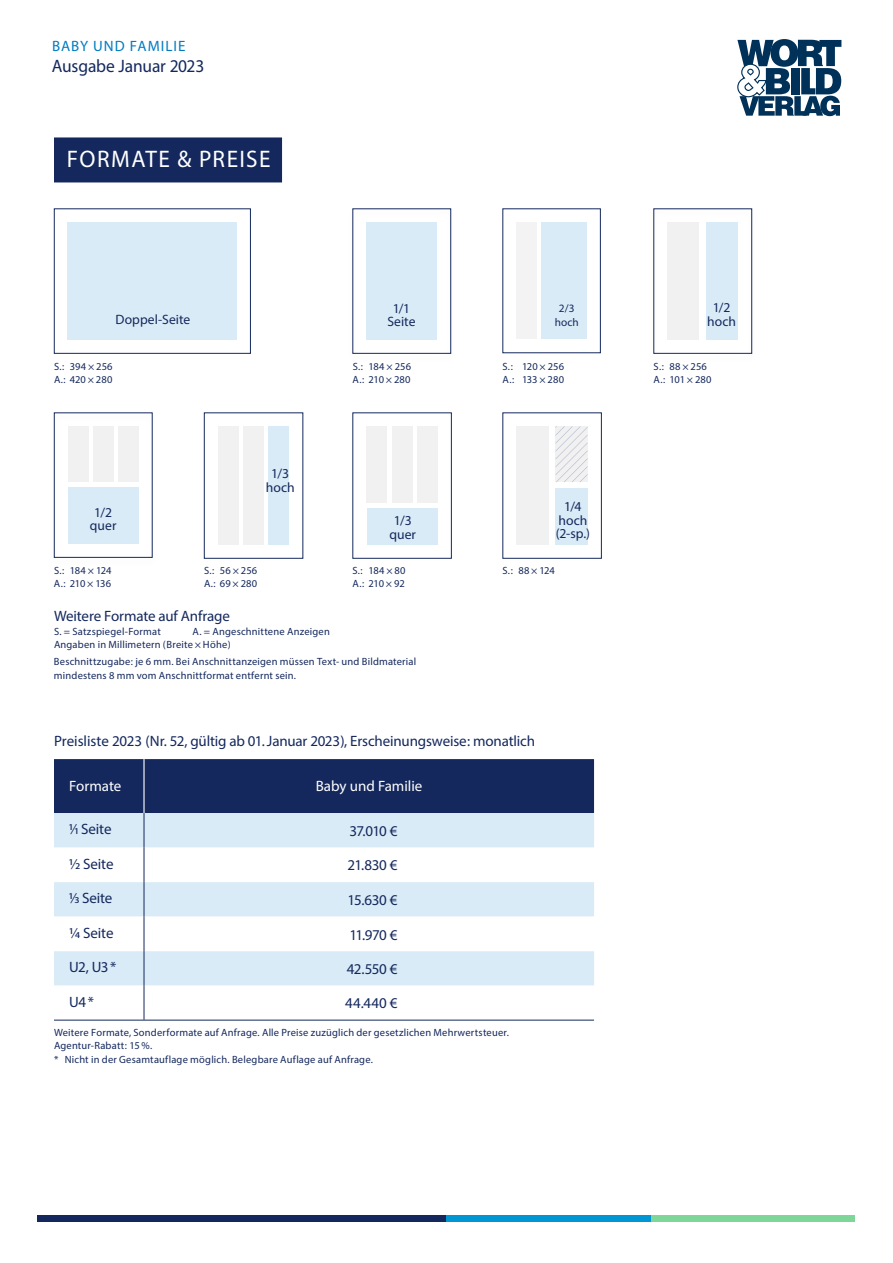
<style>
.page{position:relative;width:893px;height:1263px;background:#fff}
.page>*{position:absolute;margin:0;border:0;box-sizing:border-box;transform-origin:0 0}
.t1{font:24px "Myriad Pro";letter-spacing:.055em;color:#fff}
.t2{font:18px "Myriad Pro";letter-spacing:-.01em;color:#14285d}
.t3{font:15px "Myriad Pro";letter-spacing:-.01em;color:#14285d}
.t4{font:15px "Myriad Pro";color:#fff}
.t5{font:15px "Myriad Pro";letter-spacing:.07em;color:#007bc2}
.t6{font:13.65px/13.6px "Myriad Pro";letter-spacing:.005em;color:#14285d;text-align:center}
.t7{font:11.25px/13.5px "Myriad Pro";color:#14285d;text-align:center}
.t8{font:10.5px/13.5px "Myriad Pro";letter-spacing:.02em;color:#14285d}
</style>
<div class="page">
<svg style="left:737px;top:39px;width:104px;height:77px"></svg>
<div style="left:38px;top:1215px;width:408px;height:6px;background:#14285d"></div>
<div style="left:651px;top:1215px;width:204px;height:6px;background:#7ed699"></div>
<div style="left:446px;top:1215px;width:205px;height:6px;background:#0095d3"></div>
<div style="left:54px;top:208px;width:197px;height:146px;background:#fff;border:1px solid #14285d"></div>
<div style="left:68px;top:222px;width:169px;height:118px;background:#d9ebf6"></div>
<div style="left:353px;top:208px;width:98px;height:146px;border:1px solid #14285d"></div>
<div style="left:366px;top:223px;width:71px;height:117px;background:#d9ebf6"></div>
<div style="left:653px;top:208px;width:99px;height:146px;border:1px solid #14285d"></div>
<div style="left:706px;top:222px;width:32px;height:118px;background:#d9ebf6"></div>
<div style="left:667px;top:222px;width:32px;height:118px;background:#f1f1f1"></div>
<div style="left:54px;top:412px;width:98px;height:146px;border:1px solid #14285d"></div>
<div style="left:68px;top:487px;width:70px;height:57px;background:#d9ebf6"></div>
<div style="left:68px;top:427px;width:20px;height:55px;background:#f1f1f1"></div>
<div style="left:118px;top:427px;width:21px;height:55px;background:#f1f1f1"></div>
<div style="left:93px;top:427px;width:20px;height:55px;background:#f1f1f1"></div>
<div style="left:204px;top:413px;width:99px;height:146px;border:1px solid #14285d"></div>
<div style="left:218px;top:426px;width:21px;height:118px;background:#f1f1f1"></div>
<div style="left:269px;top:426px;width:20px;height:118px;background:#d9ebf6"></div>
<div style="left:243px;top:426px;width:21px;height:118px;background:#f1f1f1"></div>
<div style="left:503px;top:413px;width:99px;height:146px;border:1px solid #14285d"></div>
<div style="left:555px;top:488px;width:33px;height:56px;background:#d9ebf6"></div>
<div style="left:516px;top:426px;width:32px;height:118px;background:#f1f1f1"></div>
<svg style="left:555px;top:426px;width:33px;height:56px"></svg>
<div style="left:353px;top:413px;width:99px;height:146px;border:1px solid #14285d"></div>
<div style="left:367px;top:508px;width:71px;height:36px;background:#d9ebf6"></div>
<div style="left:367px;top:426px;width:20px;height:77px;background:#f1f1f1"></div>
<div style="left:417px;top:426px;width:21px;height:77px;background:#f1f1f1"></div>
<div style="left:392px;top:426px;width:20px;height:77px;background:#f1f1f1"></div>
<div style="left:54px;top:137px;width:228px;height:45px;background:#14285d"></div>
<div style="left:54px;top:759px;width:540px;height:54px;background:#14285d"></div>
<div style="left:54px;top:813px;width:540px;height:35px;background:#d9ebf6"></div>
<svg style="left:54px;top:848px;width:540px;height:172px"></svg>
<hr style="left:143px;top:759px;width:2px;height:54px;background:#fff">
<hr style="left:144px;top:813px;width:1px;height:35px;background:#14285d">
<hr style="left:144px;top:848px;width:1px;height:34px;background:#14285d">
<hr style="left:144px;top:882px;width:1px;height:35px;background:#14285d">
<hr style="left:144px;top:917px;width:1px;height:34px;background:#14285d">
<hr style="left:144px;top:951px;width:1px;height:35px;background:#14285d">
<hr style="left:144px;top:986px;width:1px;height:34px;background:#14285d">
<hr style="left:54px;top:1020px;width:90px;height:1px;background:#14285d">
<hr style="left:144px;top:1020px;width:450px;height:1px;background:#14285d">
<div style="left:502px;top:209px;width:99px;height:144px;border:1px solid #14285d"></div>
<div style="left:516px;top:222px;width:21px;height:117px;background:#f3f3f3"></div>
<div style="left:541px;top:222px;width:46px;height:117px;background:#d9ebf6"></div>
<h3 class="t5" style="left:52px;top:37px;width:135px">BABY UND FAMILIE</h3>
<h2 class="t2" style="left:52px;top:55px;width:154px">Ausgabe Januar 2023</h2>
<h1 class="t1" style="left:67px;top:145px;width:205px">FORMATE &amp; PREISE</h1>
<h3 class="t6" style="left:116px;top:312px;width:76px">Doppel-Seite</h3>
<p class="t8" style="left:54px;top:359px;width:60px">S.: 394 × 256<br>A.: 420 × 280</p>
<h3 class="t6" style="left:387px;top:301px;width:30px">1/1<br>Seite</h3>
<p class="t8" style="left:353px;top:359px;width:60px">S.: 184 × 256<br>A.: 210 × 280</p>
<h3 class="t6" style="left:90px;top:505px;width:28px">1/2 quer</h3>
<p class="t8" style="left:54px;top:563px;width:59px">S.: 184 × 124<br>A.: 210 × 136</p>
<h3 class="t6" style="left:266px;top:466px;width:31px">1/3 hoch</h3>
<p class="t8" style="left:204px;top:563px;width:55px">S.: 56 × 256<br>A.: 69 × 280</p>
<h3 class="t3" style="left:54px;top:607px;width:178px">Weitere Formate auf Anfrage</h3>
<p class="t8" style="left:54px;top:624px;width:108px">S. = Satzspiegel-Format</p>
<p class="t8" style="left:54px;top:624px;width:277px;text-indent:139px">A. = Angeschnittene Anzeigen<br>Angaben in Millimetern (Breite × Höhe)</p>
<h3 class="t6" style="left:389px;top:513px;width:28px">1/3 quer</h3>
<p class="t8" style="left:352px;top:563px;width:55px">S.: 184 × 80<br>A.: 210 × 92</p>
<p class="t8" style="left:54px;top:655px;width:364px">Beschnittzugabe: je 6 mm. Bei Anschnittanzeigen müssen Text- und Bildmaterial mindestens 8 mm vom Anschnittformat entfernt sein.</p>
<p class="t7" style="left:555px;top:302px;width:26px">2/3 hoch</p>
<p class="t8" style="left:502px;top:359px;width:63px">S.: 120 × 256<br>A.: 133 × 280</p>
<h3 class="t6" style="left:556px;top:499px;width:36px">1/4 hoch (2-sp.)</h3>
<p class="t8" style="left:503px;top:563px;width:54px">S.: 88 × 124</p>
<h3 class="t3" style="left:54px;top:732px;width:482px">Preisliste 2023 (Nr. 52, gültig ab 01. Januar 2023), Erscheinungsweise: monatlich</h3>
<h3 class="t4" style="left:69px;top:777px;width:54px">Formate</h3>
<h3 class="t4" style="left:316px;top:777px;width:108px">Baby und Familie</h3>
<h3 class="t3" style="left:69px;top:820px;width:44px">1/1 Seite</h3>
<h3 class="t3" style="left:349px;top:822px;width:50px">37.010 €</h3>
<h3 class="t3" style="left:69px;top:854px;width:46px">1/2 Seite</h3>
<h3 class="t3" style="left:348px;top:856px;width:51px">21.830 €</h3>
<h3 class="t3" style="left:69px;top:889px;width:45px">1/3 Seite</h3>
<h3 class="t3" style="left:348px;top:891px;width:51px">15.630 €</h3>
<h3 class="t3" style="left:69px;top:923px;width:46px">1/4 Seite</h3>
<h3 class="t3" style="left:349px;top:925px;width:50px">11.970 €</h3>
<h3 class="t3" style="left:69px;top:958px;width:49px">U2, U3*</h3>
<h3 class="t3" style="left:347px;top:960px;width:52px">42.550 €</h3>
<h3 class="t3" style="left:69px;top:992px;width:27px">U4*</h3>
<h3 class="t3" style="left:345px;top:994px;width:54px">44.440 €</h3>
<p class="t8" style="left:54px;top:1025px;width:456px">Weitere Formate, Sonderformate auf Anfrage. Alle Preise zuzüglich der gesetzlichen Mehrwertsteuer.<br>Agentur-Rabatt: 15 %.<br>* Nicht in der Gesamtauflage möglich. Belegbare Auflage auf Anfrage.</p>
<h3 class="t6" style="left:707px;top:301px;width:30px">1/2 hoch</h3>
<p class="t8" style="left:654px;top:359px;width:59px">S.: 88 × 256<br>A.: 101 × 280</p>
</div>
